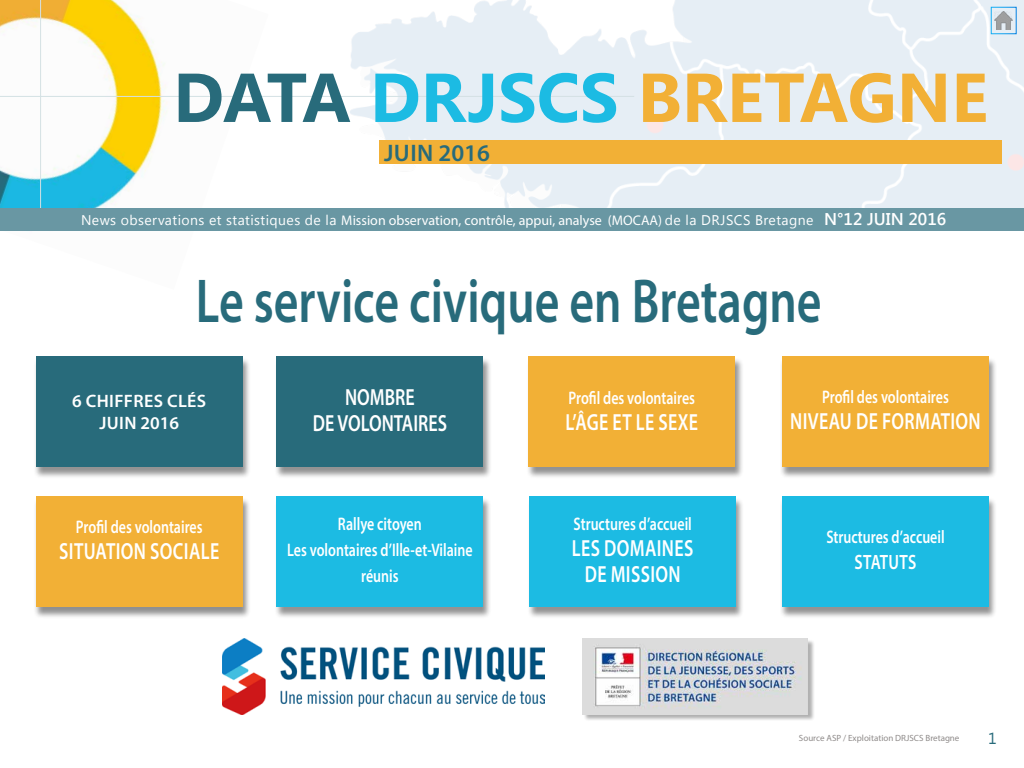
<style>
.page{position:relative;width:1024px;height:768px;background:#fff}
.page>*{position:absolute;margin:0;border:0;box-sizing:border-box;transform-origin:0 0}
.t1{font:700 69px "Segoe UI";color:#f2b036}
.t2{font:600 62.4px "Myriad Pro";color:#286b7b;scale:.77 1}
.t3{font:600 24px "Myriad Pro";letter-spacing:.01em;color:#286b7b}
.t4{font:600 23.4px/26px "Myriad Pro";letter-spacing:.02em;color:#fff;scale:.77 1}
.t5{font:600 23.4px/26px "Myriad Pro";color:#fff;scale:.77 1}
.t6{font:600 20.8px "Myriad Pro";letter-spacing:-.02em;color:#fff;scale:.77 1}
.t7{font:600 18.2px/26px "Myriad Pro";color:#fff;text-align:center;scale:.77 1}
.t8{font:600 18px/21.6px "Myriad Pro";letter-spacing:.02em;color:#fff;text-align:center}
.t9{font:16px "Segoe UI";color:#286b7b}
.t10{font:14px "Segoe UI";letter-spacing:.03em;color:#fff}
.t11{font:9px "Myriad Pro";color:#8f8b8a}
.s1{color:#286b7b}
.s2{color:#1cbbe3}
.s3{font-family:"Myriad Pro"}
.s4{font-weight:600;font-size:17px}
</style>
<div class="page">
<img style="left:350px;top:0;width:674px;height:208px">
<img style="left:995px;top:12px;width:18px;height:17px">
<div style="left:991px;top:7px;width:25px;height:27px;border:1px solid #fff"></div>
<img style="left:0;top:0;width:268px;height:231px">
<hr style="left:0;top:96px;width:634px;height:1px;background:#d4e1e4">
<hr style="left:40px;top:0;width:1px;height:228px;background:#d4e1e4">
<div style="left:0;top:208px;width:1024px;height:22px;background:#6997a3"></div>
<div style="left:34px;top:357px;width:217px;height:122px;background:#000;opacity:.43"></div>
<div style="left:36px;top:356px;width:207px;height:111px;background:#286b7b"></div>
<div style="left:274px;top:357px;width:218px;height:122px;background:#000;opacity:.43"></div>
<div style="left:277px;top:356px;width:206px;height:111px;background:#286b7b"></div>
<div style="left:526px;top:357px;width:217px;height:122px;background:#000;opacity:.43"></div>
<div style="left:529px;top:356px;width:206px;height:111px;background:#f2b036"></div>
<div style="left:780px;top:357px;width:217px;height:122px;background:#000;opacity:.43"></div>
<div style="left:782px;top:356px;width:207px;height:111px;background:#f2b036"></div>
<div style="left:780px;top:497px;width:217px;height:122px;background:#000;opacity:.43"></div>
<div style="left:782px;top:496px;width:207px;height:111px;background:#1cbbe3"></div>
<div style="left:527px;top:497px;width:217px;height:122px;background:#000;opacity:.43"></div>
<div style="left:529px;top:496px;width:207px;height:111px;background:#1cbbe3"></div>
<div style="left:274px;top:497px;width:218px;height:122px;background:#000;opacity:.43"></div>
<div style="left:277px;top:496px;width:206px;height:111px;background:#1cbbe3"></div>
<div style="left:34px;top:497px;width:217px;height:122px;background:#000;opacity:.44"></div>
<div style="left:36px;top:496px;width:207px;height:111px;background:#f2b036"></div>
<div style="left:379px;top:141px;width:623px;height:23px;background:#f2b036"></div>
<div style="left:583px;top:640px;width:232px;height:82px;background:#000;opacity:.31"></div>
<img style="left:582px;top:639px;width:225px;height:75px">
<img style="left:223px;top:639px;width:322px;height:75px">
<h1 class="t1" style="left:173px;top:48px;width:816px"><span class="s1">DATA</span> <span class="s2">DRJSCS</span> BRETAGNE</h1>
<h3 class="t3" style="left:384px;top:138px;width:108px">juin 2016</h3>
<p class="t10" style="left:81px;top:211px;width:867px">News observations et statistiques de la <span class="s3">Mission observation, contrôle, appui, analyse (MOCAA)</span> de la DRJSCS Bretagne <span class="s4">N°12 juin 2016</span></p>
<h2 class="t2" style="left:196px;top:261px;width:814px">Le service civique en Bretagne</h2>
<p class="t8" style="left:72px;top:390px;width:135px">6 Chiffres clés juin 2016</p>
<p class="t5" style="left:313px;top:383px;width:142px;text-indent:32px">NOMBRE<br>DE VOLONTAIRES</p>
<p class="t7" style="left:568px;top:385px;width:166px">Profil des volontaires</p>
<p class="t4" style="left:565px;top:409px;width:174px">l’âge et le sexe</p>
<p class="t7" style="left:76px;top:513px;width:166px">Profil des volontaires</p>
<p class="t4" style="left:59px;top:537px;width:209px">situation sociale</p>
<p class="t7" style="left:287px;top:511px;width:243px">Rallye citoyen<br>Les volontaires d’Ille-et-Vilaine réunis</p>
<p class="t7" style="left:574px;top:511px;width:155px">Structures d’accueil</p>
<p class="t4" style="left:572px;top:535px;width:60px">les doma</p>
<p class="t4" style="left:585px;top:535px;width:143px;text-indent:72px">ines de mission</p>
<p class="t7" style="left:822px;top:384px;width:166px">Profil des volontaires</p>
<p class="t4" style="left:790px;top:408px;width:249px">niveau de formation</p>
<p class="t7" style="left:826px;top:524px;width:155px">Structures d’accueil</p>
<p class="t6" style="left:855px;top:549px;width:80px">STATUTS</p>
<p class="t11" style="left:799px;top:732px;width:162px">Source ASP / Exploitation DRJSCS Bretagne</p>
<p class="t9" style="left:988px;top:727px;width:10px">1</p>
</div>
